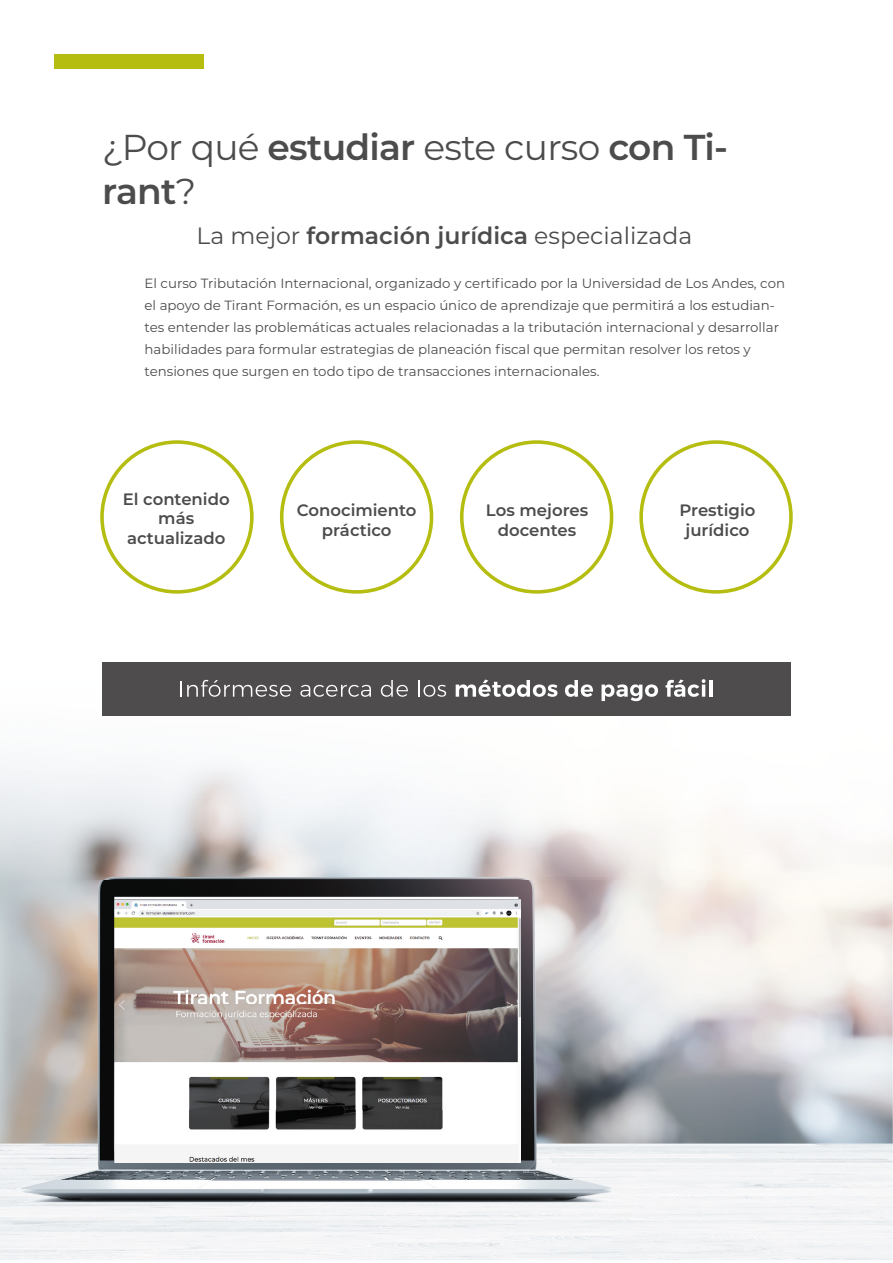
<style>
.page{position:relative;width:893px;height:1263px;background:#fff}
.page>*{position:absolute;margin:0;border:0;box-sizing:border-box;transform-origin:0 0}
.t1{font:600 36px/43.2px "Montserrat";color:#4d4c4c}
.t2{font:23.55px "Montserrat";color:#4d4c4c}
.t3{font:600 16.5px/19.5px "Montserrat";color:#4d4c4c;text-align:center}
.t4{font:13.35px/22px "Montserrat";color:#4d4c4c}
.s1{font-weight:400}
.s2{font-weight:600}
</style>
<div class="page">
<div style="left:54px;top:54px;width:149px;height:14px;background:#b4bd10"></div>
<img style="left:0;top:715px;width:893px;height:545px">
<img style="left:115px;top:899px;width:405px;height:264px">
<div style="left:102px;top:662px;width:689px;height:53px;background:#4e4c4c"></div>
<svg style="left:180px;top:680px;width:111px;height:17px"></svg>
<svg style="left:300px;top:685px;width:71px;height:12px"></svg>
<svg style="left:381px;top:680px;width:27px;height:17px"></svg>
<svg style="left:418px;top:680px;width:28px;height:17px"></svg>
<svg style="left:456px;top:679px;width:101px;height:18px"></svg>
<svg style="left:565px;top:680px;width:28px;height:17px"></svg>
<svg style="left:601px;top:684px;width:57px;height:17px"></svg>
<svg style="left:665px;top:679px;width:40px;height:18px"></svg>
<hr style="left:709px;top:680px;width:4px;height:17px;background:#fff">
<div style="left:100px;top:440px;width:154px;height:154px;border:4px solid #b4bd10;border-radius:50%"></div>
<div style="left:280px;top:440px;width:153px;height:154px;border:4px solid #b4bd10;border-radius:50%"></div>
<div style="left:460px;top:440px;width:153px;height:154px;border:4px solid #b4bd10;border-radius:50%"></div>
<div style="left:639px;top:440px;width:154px;height:154px;border:4px solid #b4bd10;border-radius:50%"></div>
<h1 class="t1" style="left:102px;top:124px;width:627px"><span class="s1">¿Por qué</span> estudiar <span class="s1">este curso</span> con Ti&shy;rant<span class="s1">?</span></h1>
<h2 class="t2" style="left:196px;top:219px;width:497px">La mejor <span class="s2">formación jurídica</span> especializada</h2>
<p class="t4" style="left:145px;top:272px;width:642px">El curso Tributación Internacional, organizado y certificado por la Universidad de Los Andes, con el apoyo de Tirant Formación, es un espacio único de aprendizaje que permitirá a los estudian&shy;tes entender las problemáticas actuales relacionadas a la tributación internacional y desarrollar habilidades para formular estrategias de planeación fiscal que permitan resolver los retos y tensiones que surgen en todo tipo de transacciones internacionales.</p>
<p class="t3" style="left:123px;top:488px;width:108px">El contenido más actualizado</p>
<p class="t3" style="left:297px;top:500px;width:121px">Conocimiento práctico</p>
<p class="t3" style="left:486px;top:500px;width:104px">Los mejores docentes</p>
<p class="t3" style="left:679px;top:500px;width:77px">Prestigio jurídico</p>
</div>
